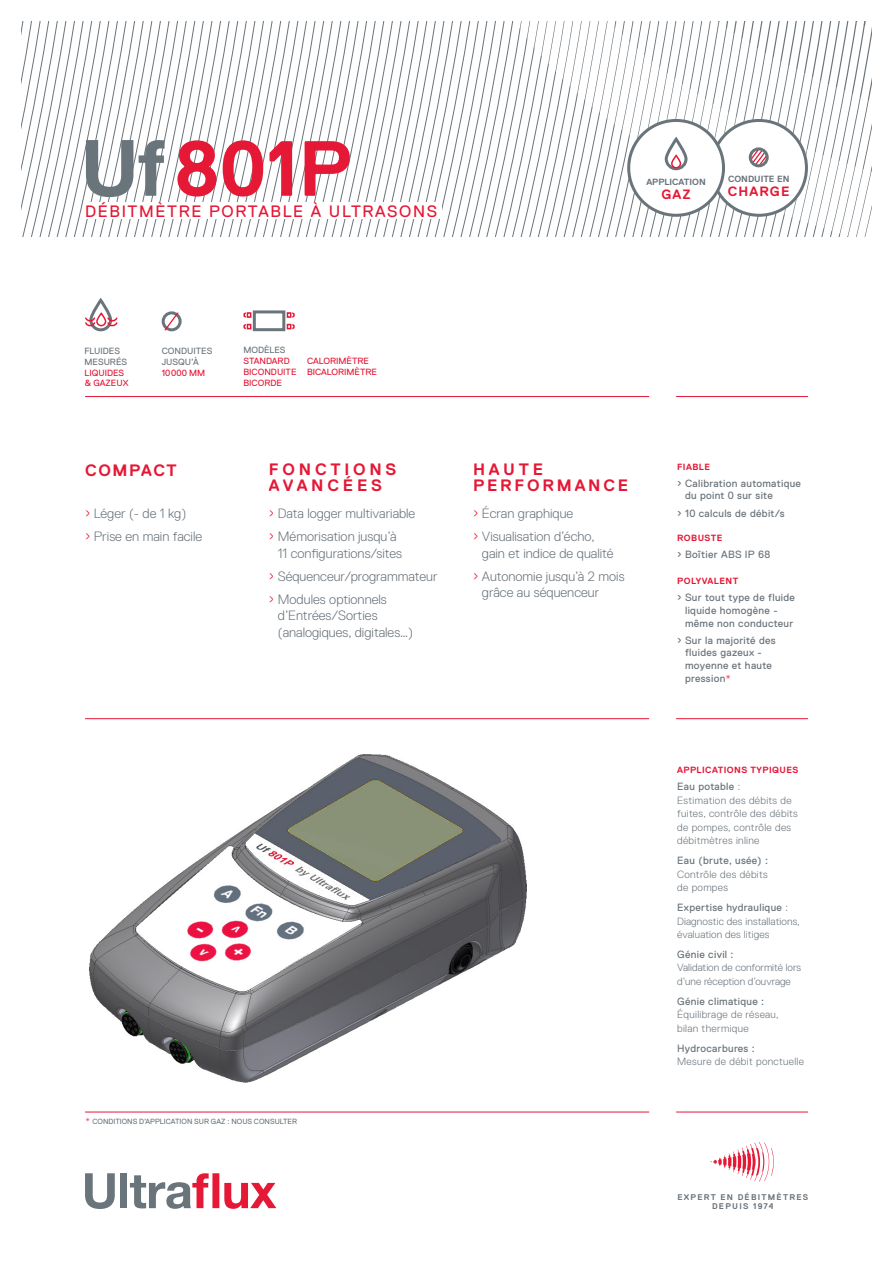
<style>
.page{position:relative;width:893px;height:1263px;background:#fff}
.page>*{position:absolute;margin:0;border:0;box-sizing:border-box;transform-origin:0 0}
.modele{font:700 78px "Replica";color:#e51836}
.type_d_appareil{font:16.5px "Replica";letter-spacing:.1em;color:#e51836}
.titre_2_lignes{font:700 16.5px/15.8px "Replica";letter-spacing:.23em;color:#e51836}
.titre_2_lignes-2{font:700 16.5px/15.8px "Replica";letter-spacing:.17em;color:#e51836}
.titre_1_ligne{font:700 16.5px "Replica";letter-spacing:.095em;color:#e51836}
.tc{font:300 13.5px/16.5px "Replica";color:#6a747b}
.t1{font:700 13.5px "Replica";letter-spacing:.08em;color:#e51836}
.texte{font:300 10.5px/13.5px "Replica";letter-spacing:.03em;color:#6a747b}
.puce___texte{font:10.5px/12.8px "Replica";letter-spacing:.03em;color:#6a747b}
.texte-2{font:300 10.5px/13.5px "Replica";letter-spacing:.01em;color:#6a747b}
.texte-3{font:300 10.5px/13.5px "Replica";color:#6a747b}
.picto___texte_rouge{font:9px "Replica";color:#e51836}
.titre{font:700 9px "Replica";letter-spacing:.05em;color:#e51836}
.picto___titre_gris{font:9px/10.8px "Replica";color:#6a747b}
.t2{font:700 9px "Replica";color:#6a747b}
.t3{font:700 8.25px "Replica";letter-spacing:.15em;color:#6a747b}
.tc-2{font:7.5px "Replica";color:#6a747b}
.s1{font-family:"Helvetica Neue LT Std";color:#6a747b}
.s2{color:#e51836}
.s3{font-size:9px;color:#e51836}
.s4{font-weight:400}
</style>
<div class="page">
<hr style="left:676px;top:718px;width:132px;height:1px;background:#e51836">
<hr style="left:676px;top:396px;width:132px;height:1px;background:#e51836">
<hr style="left:85px;top:396px;width:564px;height:1px;background:#e51836">
<hr style="left:85px;top:718px;width:564px;height:1px;background:#e51836">
<hr style="left:85px;top:1112px;width:564px;height:1px;background:#e51836">
<hr style="left:676px;top:1112px;width:132px;height:1px;background:#e51836">
<svg style="left:85px;top:1173px;width:30px;height:36px"></svg>
<div style="left:120px;top:1173px;width:7px;height:35px;background:#6a747b"></div>
<svg style="left:130px;top:1173px;width:146px;height:36px"></svg>
<svg style="left:710px;top:1142px;width:64px;height:39px"></svg>
<svg style="left:21px;top:21px;width:851px;height:215px"></svg>
<div style="left:749px;top:147px;width:20px;height:20px;border:3px solid #6a747b;border-radius:50%"></div>
<div style="left:710px;top:119px;width:98px;height:98px;border:3px solid #6a747b;border-radius:50%"></div>
<div style="left:629px;top:120px;width:95px;height:95px;background:#fff;border-radius:50%"></div>
<div style="left:627px;top:119px;width:98px;height:98px;border:3px solid #6a747b;border-radius:50%"></div>
<div style="left:665px;top:138px;width:22px;height:32px;border:3px solid #6a747b;border-radius:10px"></div>
<div style="left:671px;top:155px;width:10px;height:14px;border:2px solid #e51836;border-radius:4px"></div>
<div style="left:84px;top:202px;width:357px;height:17px;background:#fff"></div>
<svg style="left:243px;top:312px;width:8px;height:18px"></svg>
<svg style="left:287px;top:312px;width:8px;height:18px"></svg>
<div style="left:253px;top:310px;width:32px;height:21px;border:3px solid #6a747b"></div>
<div style="left:162px;top:311px;width:20px;height:20px;border:3px solid #6a747b;border-radius:50%"></div>
<svg style="left:164px;top:313px;width:15px;height:17px"></svg>
<div style="left:89px;top:299px;width:23px;height:32px;border:3px solid #6a747b;border-radius:10px"></div>
<div style="left:96px;top:313px;width:10px;height:13px;border:2px solid #e51836;border-radius:4px"></div>
<svg style="left:85px;top:316px;width:11px;height:11px"></svg>
<svg style="left:106px;top:316px;width:12px;height:11px"></svg>
<img style="left:89px;top:755px;width:437px;height:328px">
<p class="modele" style="left:81px;top:126px;width:272px"><span class="s1">Uf</span>801P</p>
<p class="type_d_appareil" style="left:85px;top:202px;width:354px">DÉBITMÈTRE PORTABLE À ULTRASONS</p>
<p class="t2" style="left:646px;top:177px;width:61px">APPLICATION</p>
<p class="t1" style="left:661px;top:187px;width:31px">GAZ</p>
<p class="t2" style="left:728px;top:174px;width:63px">CONDUITE EN</p>
<p class="t1" style="left:728px;top:184px;width:63px">CHARGE</p>
<p class="picto___titre_gris" style="left:85px;top:345px;width:44px">FLUIDES<br>MESURÉS</p>
<p class="picto___texte_rouge" style="left:85px;top:367px;width:41px">LIQUIDES</p>
<p class="picto___texte_rouge" style="left:85px;top:378px;width:46px">&amp; GAZEUX</p>
<p class="picto___titre_gris" style="left:162px;top:345px;width:52px">CONDUITES</p>
<p class="picto___titre_gris" style="left:162px;top:356px;width:38px">JUSQU’À</p>
<p class="picto___texte_rouge" style="left:162px;top:367px;width:45px">10000 MM</p>
<p class="picto___titre_gris" style="left:243px;top:345px;width:44px">MODÈLES</p>
<p class="picto___texte_rouge" style="left:243px;top:356px;width:48px">STANDARD</p>
<p class="picto___texte_rouge" style="left:243px;top:367px;width:55px">BICONDUITE</p>
<p class="picto___texte_rouge" style="left:243px;top:377px;width:40px">BICORDE</p>
<p class="picto___texte_rouge" style="left:307px;top:356px;width:63px">CALORIMÈTRE</p>
<p class="picto___texte_rouge" style="left:307px;top:367px;width:72px">BICALORIMÈTRE</p>
<p class="titre_1_ligne" style="left:85px;top:461px;width:93px">COMPACT</p>
<p class="tc" style="left:85px;top:505px;width:103px"><span class="s2">›</span> Léger (- de 1 kg)</p>
<p class="tc" style="left:85px;top:528px;width:119px"><span class="s2">›</span> Prise en main facile</p>
<p class="titre_2_lignes" style="left:269px;top:462px;width:129px">FONCTIONS<br>AVANCÉES</p>
<p class="tc" style="left:269px;top:505px;width:148px"><span class="s2">›</span> Data logger multivariable</p>
<p class="tc" style="left:278px;top:528px;width:126px;text-indent:-9px"><span class="s2">›</span> Mémorisation jusqu’à<br>11 configurations/sites</p>
<p class="tc" style="left:269px;top:568px;width:170px"><span class="s2">›</span> Séquenceur/programmateur</p>
<p class="tc" style="left:278px;top:591px;width:137px;text-indent:-9px"><span class="s2">›</span> Modules optionnels d’Entrées/Sorties (analogiques, digitales…)</p>
<p class="titre_2_lignes-2" style="left:473px;top:462px;width:157px">HAUTE<br>PERFORMANCE</p>
<p class="tc" style="left:473px;top:505px;width:102px"><span class="s2">›</span> Écran graphique</p>
<p class="tc" style="left:482px;top:528px;width:133px;text-indent:-9px"><span class="s2">›</span> Visualisation d’écho, gain et indice de qualité</p>
<p class="tc" style="left:482px;top:568px;width:144px;text-indent:-9px"><span class="s2">›</span> Autonomie jusqu’à 2 mois grâce au séquenceur</p>
<p class="tc-2" style="left:85px;top:1117px;width:214px"><span class="s3">*</span> CONDITIONS D’APPLICATION SUR GAZ : NOUS CONSULTER</p>
<p class="titre" style="left:677px;top:461px;width:34px">FIABLE</p>
<p class="puce___texte" style="left:685px;top:477px;width:118px;text-indent:-8px">› Calibration automatique du point 0 sur site</p>
<p class="puce___texte" style="left:677px;top:507px;width:109px">› 10 calculs de débit/s</p>
<p class="titre" style="left:677px;top:532px;width:47px">ROBUSTE</p>
<p class="puce___texte" style="left:677px;top:548px;width:95px">› Boîtier ABS IP 68</p>
<p class="titre" style="left:677px;top:576px;width:63px">POLYVALENT</p>
<p class="puce___texte" style="left:685px;top:591px;width:112px;text-indent:-8px">› Sur tout type de fluide liquide homogène - même non conducteur</p>
<p class="puce___texte" style="left:685px;top:634px;width:92px;text-indent:-8px">› Sur la majorité des fluides gazeux - moyenne et haute pression<span class="s2">*</span></p>
<p class="titre" style="left:677px;top:764px;width:123px">APPLICATIONS TYPIQUES</p>
<p class="texte" style="left:677px;top:780px;width:122px"><span class="s4">Eau potable</span> :<br>Estimation des débits de fuites, contrôle des débits de pompes, contrôle des débitmètres inline</p>
<p class="texte" style="left:677px;top:854px;width:92px;text-align:justify"><span class="s4">Eau (brute, usée) :<br></span>Contrôle des débits de pompes</p>
<p class="texte-2" style="left:677px;top:901px;width:124px"><span class="s4">Expertise hydraulique</span> :<br>Diagnostic des installations, évaluation des litiges</p>
<p class="texte-3" style="left:677px;top:947px;width:126px"><span class="s4">Génie civil :<br></span>Validation de conformité lors d’une réception d’ouvrage</p>
<p class="texte" style="left:677px;top:994px;width:103px"><span class="s4">Génie climatique :<br></span>Équilibrage de réseau, bilan thermique</p>
<p class="texte" style="left:677px;top:1041px;width:128px"><span class="s4">Hydrocarbures :<br></span>Mesure de débit ponctuelle</p>
<p class="t3" style="left:677px;top:1193px;width:132px">EXPERT EN DÉBITMÈTRES</p>
<p class="t3" style="left:712px;top:1202px;width:63px">DEPUIS 1974</p>
</div>
